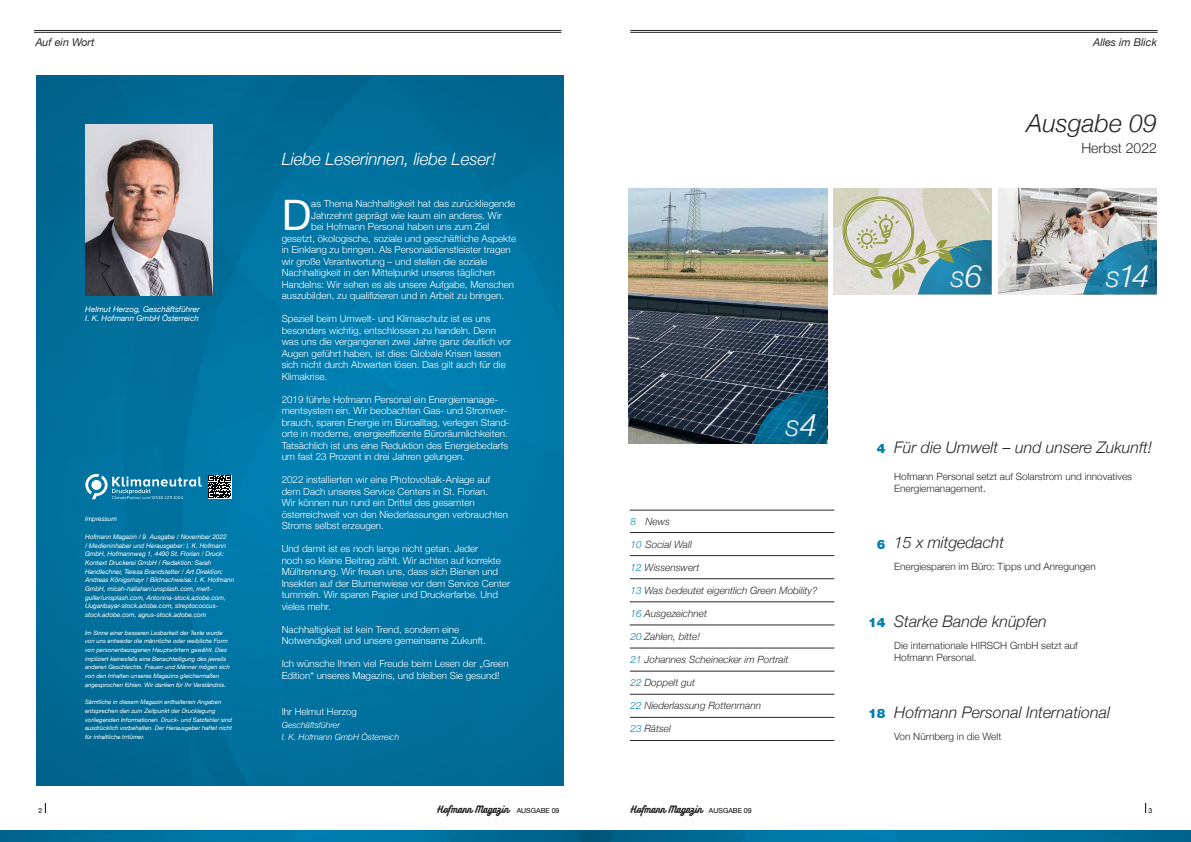
<style>
.page{position:relative;width:1191px;height:842px;background:#fff}
.page>*{position:absolute;margin:0;border:0;box-sizing:border-box;transform-origin:0 0}
.t1{font:42px "Helvetica Neue";color:#fff}
.t2{font:italic 300 31px "Helvetica Neue";color:#fff}
.t3{font:italic 300 25px "Helvetica Neue";color:#282829}
.t4{font:italic 300 21.5px "Helvetica Neue";color:#fff}
.t5{font:italic 300 17px "Helvetica Neue";letter-spacing:-.005em;color:#fff}
.t6{font:italic 300 16px "Helvetica Neue";color:#282829}
.t7{font:300 14px "Helvetica Neue";color:#282829}
.t8{font:italic 10.8px "Helvetica Neue";color:#282829}
.t9{font:300 10px/12px "Helvetica Neue";color:#282829}
.t10{font:italic 300 10px "Helvetica Neue";color:#282829}
.t11{font:300 9.8px/11.5px "Helvetica Neue";color:#fff}
.t12{font:300 9.6px "Helvetica Neue";color:#fff}
.t13{font:8.8px "Bukhari Script";color:#282829}
.t14{font:italic 300 8.6px/11.8px "Helvetica Neue";color:#fff}
.t15{font:italic 8px/9px "Helvetica Neue";color:#fff}
.t16{font:7px "Helvetica Neue";color:#000}
.t17{font:italic 6.5px/8.7px "Helvetica Neue";letter-spacing:-.005em;color:#fff}
.t18{font:italic 6px/8.7px "Helvetica Neue";color:#fff}
.s1{font-size:31px}
.s2{color:#0080b3}
.s3{font-size:21.5px}
.s4{font-family:"Helvetica Neue LT Pro";font-weight:900;font-style:normal;font-size:13px;color:#0080b3}
.s5{font-family:"Helvetica Neue";font-size:7px;color:#000}
</style>
<div class="page">
<svg style="left:595px;top:830px;width:596px;height:12px;background:#00709d"></svg>
<hr style="left:34px;top:30px;width:527px;height:1px;background:#282829">
<hr style="left:34px;top:32px;width:527px;height:1px;background:#282829">
<img style="left:0;top:830px;width:595px;height:12px">
<img style="left:37px;top:75px;width:526px;height:710px">
<img style="left:85px;top:125px;width:127px;height:171px">
<img style="left:998px;top:189px;width:158px;height:106px">
<img style="left:628px;top:189px;width:199px;height:255px">
<hr style="left:630px;top:532px;width:204px;height:1px;background:#282829">
<hr style="left:630px;top:555px;width:204px;height:1px;background:#282829">
<hr style="left:630px;top:578px;width:204px;height:1px;background:#282829">
<hr style="left:630px;top:602px;width:204px;height:1px;background:#282829">
<hr style="left:630px;top:625px;width:204px;height:1px;background:#282829">
<hr style="left:630px;top:648px;width:204px;height:1px;background:#282829">
<hr style="left:630px;top:671px;width:204px;height:1px;background:#282829">
<hr style="left:630px;top:694px;width:204px;height:1px;background:#282829">
<hr style="left:630px;top:717px;width:204px;height:1px;background:#282829">
<hr style="left:630px;top:740px;width:204px;height:1px;background:#282829">
<hr style="left:630px;top:30px;width:527px;height:1px;background:#282829">
<hr style="left:630px;top:32px;width:527px;height:1px;background:#282829">
<img style="left:1083px;top:240px;width:73px;height:54px">
<img style="left:753px;top:389px;width:74px;height:55px">
<svg style="left:833px;top:188px;width:158px;height:107px;background:#b4c3b8"></svg>
<hr style="left:630px;top:510px;width:204px;height:1px;background:#282829">
<svg style="left:208px;top:475px;width:23px;height:23px"></svg>
<svg style="left:85px;top:474px;width:117px;height:25px;background:#3c94b7"></svg>
<p class="t8" style="left:35px;top:35px;width:61px">Auf ein Wort</p>
<p class="t15" style="left:85px;top:305px;width:116px">Helmut Herzog, Geschäftsführer<br>I. K. Hofmann GmbH Österreich</p>
<p class="t17" style="left:85px;top:515px;width:34px">Impressum</p>
<p class="t17" style="left:85px;top:532px;width:151px">Hofmann Magazin / 9. Ausgabe / November 2022<br>/ Medieninhaber und Herausgeber: I. K. Hofmann GmbH, Hofmannweg 1, 4490 St. Florian / Druck:<br>Kontext Druckerei GmbH / Redaktion: Sarah Handlechner, Teresa Brandstetter / Art Direktion:<br>Andreas Königsmayr / Bildnachweise: I. K. Hofmann GmbH, micah-hallahan/unsplash.com, mert&shy;guller/unsplash.com, Antonina-stock.adobe.com, Uuganbayar-stock.adobe.com, streptococcus&shy;stock.adobe.com, agrus-stock.adobe.com</p>
<p class="t18" style="left:85px;top:628px;width:146px">Im Sinne einer besseren Lesbarkeit der Texte wurde von uns entweder die männliche oder weibliche Form von personenbezogenen Hauptwörtern gewählt. Dies impliziert keinesfalls eine Benachteiligung des jeweils anderen Geschlechts. Frauen und Männer mögen sich von den Inhalten unseres Magazins gleichermaßen angesprochen fühlen. Wir danken für Ihr Verständnis.</p>
<p class="t18" style="left:85px;top:698px;width:149px">Sämtliche in diesem Magazin enthaltenen Angaben entsprechen den zum Zeitpunkt der Drucklegung vorliegenden Informationen. Druck- und Satzfehler sind ausdrücklich vorbehalten. Der Herausgeber haftet nicht für inhaltliche Irrtümer.</p>
<h3 class="t5" style="left:282px;top:145px;width:216px">Liebe Leserinnen, liebe Leser!</h3>
<h1 class="t1" style="left:282px;top:185px;width:31px">D</h1>
<p class="t11" style="left:311px;top:197px;width:205px">as Thema Nachhaltigkeit hat das zurückliegende</p>
<p class="t11" style="left:311px;top:209px;width:192px">Jahrzehnt geprägt wie kaum ein anderes. Wir</p>
<p class="t11" style="left:311px;top:220px;width:180px">bei Hofmann Personal haben uns zum Ziel</p>
<p class="t11" style="left:282px;top:232px;width:236px">gesetzt, ökologische, soziale und geschäftliche Aspekte</p>
<p class="t11" style="left:282px;top:243px;width:231px">in Einklang zu bringen. Als Personaldienstleister tragen</p>
<p class="t11" style="left:282px;top:255px;width:207px">wir große Verantwortung – und stellen die soziale</p>
<p class="t11" style="left:282px;top:266px;width:215px">Nachhaltigkeit in den Mittelpunkt unseres täglichen</p>
<p class="t11" style="left:282px;top:278px;width:234px">Handelns: Wir sehen es als unsere Aufgabe, Menschen</p>
<p class="t11" style="left:282px;top:289px;width:224px">auszubilden, zu qualifizieren und in Arbeit zu bringen.</p>
<p class="t11" style="left:282px;top:312px;width:231px">Speziell beim Umwelt- und Klimaschutz ist es uns besonders wichtig, entschlossen zu handeln. Denn was uns die vergangenen zwei Jahre ganz deutlich vor Augen geführt haben, ist dies: Globale Krisen lassen sich nicht durch Abwarten lösen. Das gilt auch für die Klimakrise.</p>
<p class="t11" style="left:282px;top:393px;width:229px">2019 führte Hofmann Personal ein Energiemanage&shy;mentsystem ein. Wir beobachten Gas- und Stromver&shy;brauch, sparen Energie im Büroalltag, verlegen Stand&shy;orte in moderne, energieeffiziente Büroräumlichkeiten.<br>Tatsächlich ist uns eine Reduktion des Energiebedarfs um fast 23 Prozent in drei Jahren gelungen.</p>
<p class="t11" style="left:282px;top:473px;width:228px">2022 installierten wir eine Photovoltaik-Anlage auf dem Dach unseres Service Centers in St. Florian.<br>Wir können nun rund ein Drittel des gesamten österreichweit von den Niederlassungen verbrauchten Stroms selbst erzeugen.</p>
<p class="t11" style="left:282px;top:542px;width:230px">Und damit ist es noch lange nicht getan. Jeder<br>noch so kleine Beitrag zählt. Wir achten auf korrekte Mülltrennung. Wir freuen uns, dass sich Bienen und Insekten auf der Blumenwiese vor dem Service Center tummeln. Wir sparen Papier und Druckerfarbe. Und vieles mehr.</p>
<p class="t11" style="left:282px;top:623px;width:206px">Nachhaltigkeit ist kein Trend, sondern eine<br>Notwendigkeit und unsere gemeinsame Zukunft.</p>
<p class="t11" style="left:282px;top:657px;width:228px">Ich wünsche Ihnen viel Freude beim Lesen der „Green<br>Edition“ unseres Magazins, und bleiben Sie gesund!</p>
<p class="t12" style="left:282px;top:704px;width:77px">Ihr Helmut Herzog</p>
<p class="t14" style="left:282px;top:719px;width:119px">Geschäftsführer<br>I. K. Hofmann GmbH Österreich</p>
<h3 class="t4" style="left:785px;top:411px;width:34px">S<span class="s1">4</span></h3>
<p class="t10" style="left:630px;top:513px;width:41px"><span class="s2">8</span> News</p>
<p class="t10" style="left:630px;top:536px;width:63px"><span class="s2">10</span> Social Wall</p>
<p class="t10" style="left:630px;top:559px;width:70px"><span class="s2">12</span> Wissenswert</p>
<p class="t10" style="left:630px;top:582px;width:188px"><span class="s2">13</span> Was bedeutet eigentlich Green Mobility?</p>
<p class="t10" style="left:630px;top:605px;width:78px"><span class="s2">16</span> Ausgezeichnet</p>
<p class="t10" style="left:630px;top:628px;width:71px"><span class="s2">20</span> Zahlen, bitte!</p>
<p class="t10" style="left:630px;top:651px;width:160px"><span class="s2">21</span> Johannes Scheinecker im Portrait</p>
<p class="t10" style="left:630px;top:674px;width:66px"><span class="s2">22</span> Doppelt gut</p>
<p class="t10" style="left:630px;top:697px;width:132px"><span class="s2">22</span> Niederlassung Rottenmann</p>
<p class="t10" style="left:630px;top:720px;width:42px"><span class="s2">23</span> Rätsel</p>
<p class="t8" style="left:1093px;top:35px;width:65px">Alles im Blick</p>
<h3 class="t3" style="left:1026px;top:103px;width:132px">Ausgabe 09</h3>
<h3 class="t7" style="left:1081px;top:136px;width:77px">Herbst 2022</h3>
<h3 class="t4" style="left:950px;top:262px;width:33px">S<span class="s1">6</span></h3>
<h2 class="t2" style="left:1106px;top:251px;width:45px"><span class="s3">S</span>14</h2>
<h3 class="t6" style="left:876px;top:435px;width:277px"><span class="s4">4</span> Für die Umwelt – und unsere Zukunft!</h3>
<p class="t9" style="left:894px;top:470px;width:239px">Hofmann Personal setzt auf Solarstrom und innovatives<br>Energiemanagement.</p>
<h3 class="t6" style="left:876px;top:530px;width:129px"><span class="s4">6</span> 15 x mitgedacht</h3>
<p class="t9" style="left:894px;top:560px;width:203px">Energiesparen im Büro: Tipps und Anregungen</p>
<h3 class="t6" style="left:868px;top:608px;width:180px"><span class="s4">14</span> Starke Bande knüpfen</h3>
<p class="t9" style="left:894px;top:638px;width:185px">Die internationale HIRSCH GmbH setzt auf<br>Hofmann Personal.</p>
<h3 class="t6" style="left:868px;top:699px;width:243px"><span class="s4">18</span> Hofmann Personal International</h3>
<p class="t9" style="left:894px;top:729px;width:109px">Von Nürnberg in die Welt</p>
<p class="t16" style="left:38px;top:805px;width:5px">2</p>
<p class="t13" style="left:437px;top:804px;width:123px">Hofmann Magazin <span class="s5">AUSGABE 09</span></p>
<p class="t13" style="left:631px;top:804px;width:122px">Hofmann Magazin <span class="s5">AUSGABE 09</span></p>
<p class="t16" style="left:1148px;top:805px;width:5px">3</p>
</div>
